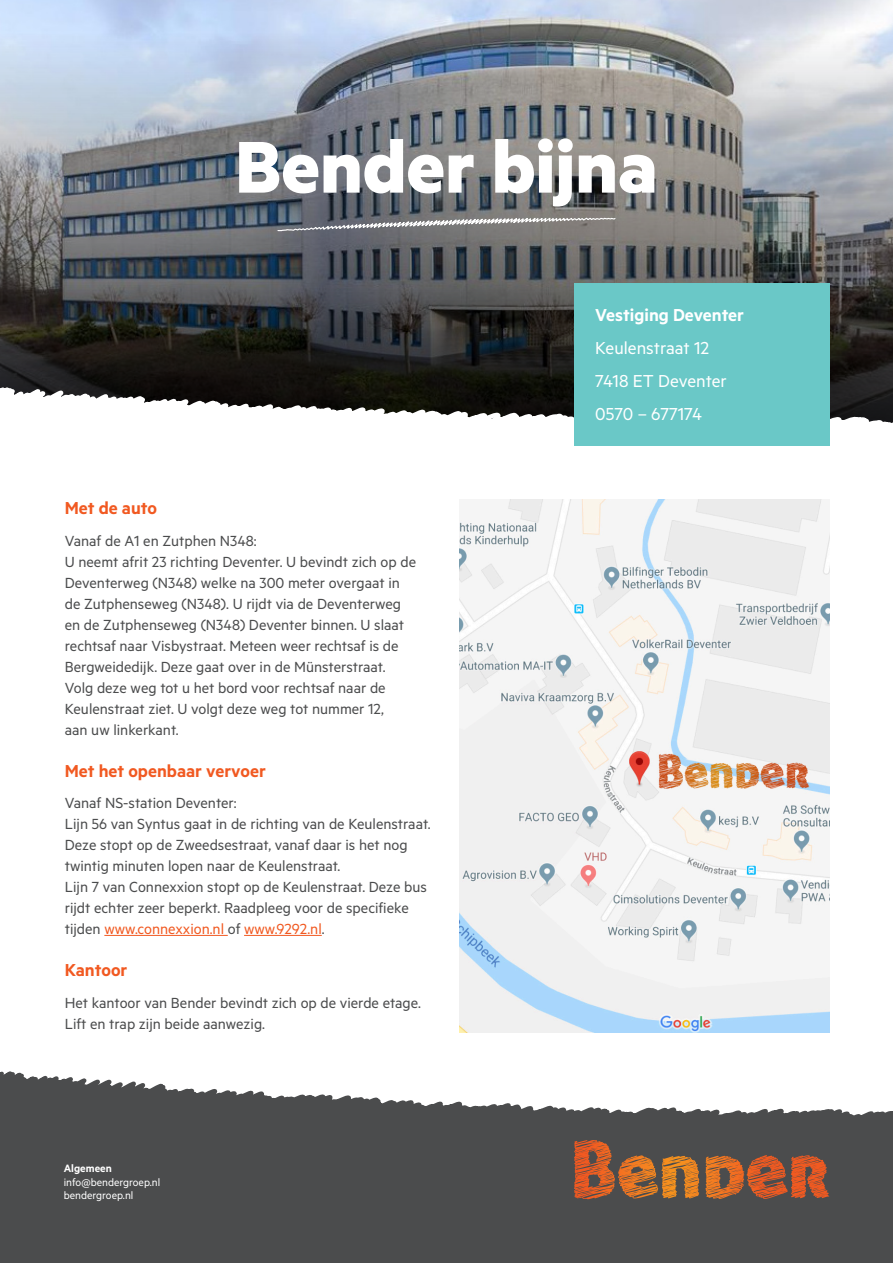
<style>
.page{position:relative;width:893px;height:1263px;background:#fff}
.page>*{position:absolute;margin:0;border:0;box-sizing:border-box;transform-origin:0 0}
.t1{font:700 82.5px "Metric";color:#fff}
.Kopje_hoofdstuk{font:19.5px "Metric";color:#fff}
.Kopje_hoofdstuk-2{font:600 19.5px "Metric";color:#f15921}
.Kopje_hoofdstuk-3{font:600 19.5px "Metric";color:#fff}
.Kopje_hoofdstuk-4{font:16.5px/21px "Metric";color:#4b4c4d}
.t2{font:12px "Metric";color:#fff}
.t3{font:600 12px "Metric";color:#fff}
.s1{color:#f15921}
</style>
<div class="page">
<img style="left:0;top:0;width:893px;height:34px">
<img style="left:0;top:34px;width:893px;height:250px">
<svg style="left:0;top:284px;width:893px;height:101px;background:#2a2a29"></svg>
<svg style="left:0;top:385px;width:893px;height:190px"></svg>
<svg style="left:277px;top:216px;width:340px;height:16px;background:#87878a"></svg>
<div style="left:574px;top:284px;width:255px;height:162px;background:#6ac8c7"></div>
<svg style="left:0;top:1076px;width:893px;height:187px;background:#666463"></svg>
<svg style="left:574px;top:1140px;width:20px;height:35px"></svg>
<svg style="left:618px;top:1155px;width:23px;height:43px"></svg>
<svg style="left:746px;top:1156px;width:18px;height:43px"></svg>
<svg style="left:661px;top:1156px;width:19px;height:38px"></svg>
<svg style="left:705px;top:1156px;width:16px;height:42px"></svg>
<svg style="left:791px;top:1155px;width:18px;height:34px"></svg>
<hr style="left:104px;top:935px;width:124px;height:1px;background:#f15921">
<hr style="left:244px;top:935px;width:78px;height:1px;background:#f15921">
<img style="left:459px;top:500px;width:370px;height:532px">
<p class="t1" style="left:235px;top:116px;width:424px">Bender bijna</p>
<p class="Kopje_hoofdstuk-2" style="left:65px;top:496px;width:94px">Met de auto</p>
<p class="Kopje_hoofdstuk-4" style="left:65px;top:529px;width:193px">Vanaf de A1 en Zutphen N348:</p>
<p class="Kopje_hoofdstuk-4" style="left:65px;top:550px;width:353px">U neemt afrit 23 richting Deventer. U bevindt zich op de Deventerweg (N348) welke na 300 meter overgaat in de Zutphenseweg (N348). U rijdt via de Deventerweg en de Zutphenseweg (N348) Deventer binnen. U slaat rechtsaf naar Visbystraat. Meteen weer rechtsaf is de Bergweidedijk. Deze gaat over in de Münsterstraat.<br>Volg deze weg tot u het bord voor rechtsaf naar de Keulenstraat ziet. U volgt deze weg tot nummer 12,<br>aan uw linkerkant.</p>
<p class="Kopje_hoofdstuk-2" style="left:65px;top:759px;width:203px">Met het openbaar vervoer</p>
<p class="Kopje_hoofdstuk-4" style="left:65px;top:792px;width:173px">Vanaf NS-station Deventer:</p>
<p class="Kopje_hoofdstuk-4" style="left:65px;top:813px;width:367px">Lijn 56 van Syntus gaat in de richting van de Keulenstraat.<br>Deze stopt op de Zweedsestraat, vanaf daar is het nog twintig minuten lopen naar de Keulenstraat.</p>
<p class="Kopje_hoofdstuk-4" style="left:65px;top:876px;width:364px">Lijn 7 van Connexxion stopt op de Keulenstraat. Deze bus rijdt echter zeer beperkt. Raadpleeg voor de specifieke tijden <span class="s1">www.connexxion.nl</span> of <span class="s1">www.9292.nl</span>.</p>
<p class="Kopje_hoofdstuk-2" style="left:65px;top:958px;width:64px">Kantoor</p>
<p class="Kopje_hoofdstuk-4" style="left:65px;top:991px;width:358px">Het kantoor van Bender bevindt zich op de vierde etage.<br>Lift en trap zijn beide aanwezig.</p>
<p class="t3" style="left:64px;top:1161px;width:50px">Algemeen</p>
<p class="t2" style="left:64px;top:1175px;width:98px">info@bendergroep.nl</p>
<p class="t2" style="left:64px;top:1188px;width:71px">bendergroep.nl</p>
<p class="Kopje_hoofdstuk-3" style="left:595px;top:303px;width:150px">Vestiging Deventer</p>
<p class="Kopje_hoofdstuk" style="left:595px;top:336px;width:115px">Keulenstraat 12</p>
<p class="Kopje_hoofdstuk" style="left:595px;top:369px;width:133px">7418 ET Deventer</p>
<p class="Kopje_hoofdstuk" style="left:595px;top:402px;width:108px">0570 – 677174</p>
</div>
